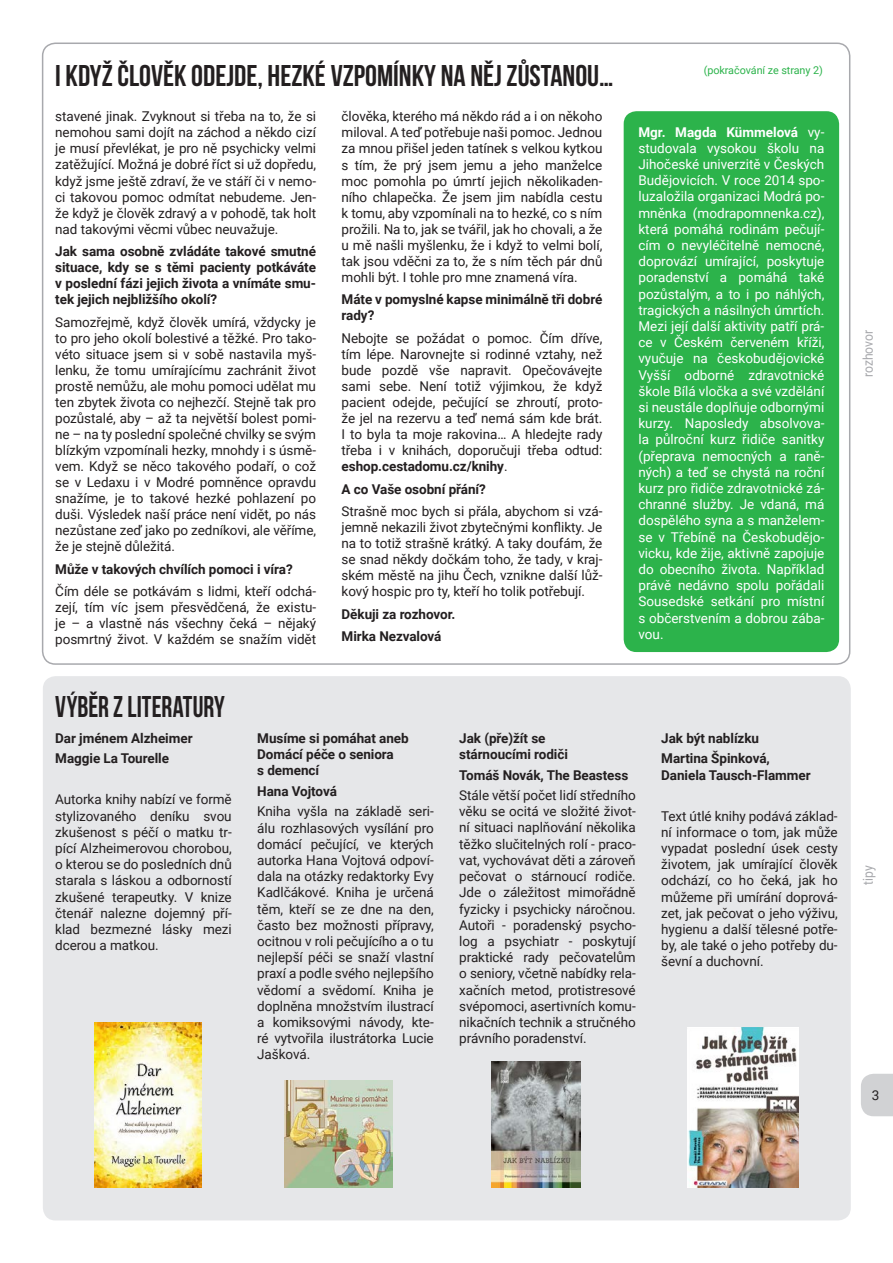
<style>
.page{position:relative;width:893px;height:1263px;background:#fff}
.page>*{position:absolute;margin:0;border:0;box-sizing:border-box;transform-origin:0 0}
.t1{font:700 30px "Bebas Neue";color:#231f20}
.t2{font:700 30px "Bebas Neue";color:#231f20;scale:.9 1}
.t3{font:13.5px/16.2px "Roboto";letter-spacing:-.005em;color:#231f20;text-align:justify}
.t4{font:13.5px/16.2px "Roboto";color:#fff;text-align:justify}
.t5{font:700 13.5px/16px "Roboto";letter-spacing:-.005em;color:#231f20}
.t6{font:13.5px "Roboto";letter-spacing:-.005em;color:#a8a9ad;scale:.9 1}
.t7{font:10.8px "Roboto";letter-spacing:-.005em;color:#2cb34b}
.s1{font-weight:700}
</style>
<div class="page">
<svg style="left:861px;top:1074px;width:32px;height:42px"></svg>
<div style="left:624px;top:111px;width:215px;height:541px;background:#2cb34b;border-radius:13px"></div>
<div style="left:43px;top:676px;width:808px;height:544px;background:#e6e7e9;border-radius:13px"></div>
<img style="left:285px;top:1080px;width:107px;height:108px">
<img style="left:95px;top:1023px;width:107px;height:165px">
<img style="left:688px;top:1028px;width:110px;height:160px">
<img style="left:491px;top:1061px;width:90px;height:127px">
<p class="t1" style="left:55px;top:59px;width:560px">I KDYŽ ČLOVĚK ODEJDE, HEZKÉ VZPOMÍNKY NA NĚJ ZŮSTANOU…</p>
<p class="t3" style="left:55px;top:108px;width:262px">stavené jinak. Zvyknout si třeba na to, že si nemohou sami dojít na záchod a někdo cizí je musí převlékat, je pro ně psychicky velmi zatěžující. Možná je dobré říct si už dopředu, když jsme ještě zdraví, že ve stáří či v nemo&shy;ci takovou pomoc odmítat nebudeme. Jen&shy;že když je člověk zdravý a v pohodě, tak holt nad takovými věcmi vůbec neuvažuje.</p>
<p class="t5" style="left:55px;top:243px;width:262px;text-align:justify">Jak sama osobně zvládáte takové smutné situace, kdy se s těmi pacienty potkáváte v poslední fázi jejich života a vnímáte smu&shy;tek jejich nejbližšího okolí?</p>
<p class="t3" style="left:55px;top:313px;width:262px">Samozřejmě, když člověk umírá, vždycky je to pro jeho okolí bolestivé a těžké. Pro tako&shy;véto situace jsem si v sobě nastavila myš&shy;lenku, že tomu umírajícímu zachránit život prostě nemůžu, ale mohu pomoci udělat mu ten zbytek života co nejhezčí. Stejně tak pro pozůstalé, aby – až ta největší bolest pomi&shy;ne – na ty poslední společné chvilky se svým blízkým vzpomínali hezky, mnohdy i s úsmě&shy;vem. Když se něco takového podaří, o což se v Ledaxu i v Modré pomněnce opravdu snažíme, je to takové hezké pohlazení po duši. Výsledek naší práce není vidět, po nás nezůstane zeď jako po zedníkovi, ale věříme, že je stejně důležitá.</p>
<p class="t5" style="left:55px;top:560px;width:239px">Může v takových chvílích pomoci i víra?</p>
<p class="t3" style="left:55px;top:583px;width:262px">Čím déle se potkávám s lidmi, kteří odchá&shy;zejí, tím víc jsem přesvědčená, že existu&shy;je – a vlastně nás všechny čeká – nějaký posmrtný život. V každém se snažím vidět</p>
<p class="t3" style="left:342px;top:108px;width:262px">člověka, kterého má někdo rád a i on někoho miloval. A teď potřebuje naši pomoc. Jednou za mnou přišel jeden tatínek s velkou kytkou s tím, že prý jsem jemu a jeho manželce moc pomohla po úmrtí jejich několikaden&shy;ního chlapečka. Že jsem jim nabídla cestu k tomu, aby vzpomínali na to hezké, co s ním prožili. Na to, jak se tvářil, jak ho chovali, a že u mě našli myšlenku, že i když to velmi bolí, tak jsou vděčni za to, že s ním těch pár dnů mohli být. I tohle pro mne znamená víra.</p>
<p class="t5" style="left:342px;top:291px;width:262px">Máte v pomyslné kapse minimálně tři dobré rady?</p>
<p class="t3" style="left:342px;top:329px;width:262px">Nebojte se požádat o pomoc. Čím dříve, tím lépe. Narovnejte si rodinné vztahy, než bude pozdě vše napravit. Opečovávejte sami sebe. Není totiž výjimkou, že když pacient odejde, pečující se zhroutí, proto&shy;že jel na rezervu a teď nemá sám kde brát.<br>I to byla ta moje rakovina… A hledejte rady třeba i v knihách, doporučuji třeba odtud: <span class="s1">eshop.cestadomu.cz/knihy</span>.</p>
<p class="t5" style="left:342px;top:480px;width:146px">A co Vaše osobní přání?</p>
<p class="t3" style="left:342px;top:503px;width:262px">Strašně moc bych si přála, abychom si vzá&shy;jemně nekazili život zbytečnými konflikty. Je na to totiž strašně krátký. A taky doufám, že se snad někdy dočkám toho, že tady, v kraj&shy;ském městě na jihu Čech, vznikne další lůž&shy;kový hospic pro ty, kteří ho tolik potřebují.</p>
<p class="t5" style="left:342px;top:605px;width:115px">Děkuji za rozhovor.</p>
<p class="t5" style="left:342px;top:628px;width:101px">Mirka Nezvalová</p>
<p class="t2" style="left:55px;top:690px;width:190px">VÝBĚR Z LITERATURY</p>
<p class="t7" style="left:704px;top:63px;width:121px">(pokračování ze strany 2)</p>
<p class="t4" style="left:638px;top:123px;width:187px"><span class="s1">Mgr. Magda Kümmelová</span> vy&shy;studovala vysokou školu na Jihočeské univerzitě v Českých Budějovicích. V roce 2014 spo&shy;luzaložila organizaci Modrá po&shy;mněnka (modrapomnenka.cz), která pomáhá rodinám pečují&shy;cím o nevyléčitelně nemocné, doprovází umírající, poskytuje poradenství a pomáhá také pozůstalým, a to i po náhlých, tragických a násilných úmrtích.<br>Mezi její další aktivity patří prá&shy;ce v Českém červeném kříži, vyučuje na českobudějovické Vyšší odborné zdravotnické škole Bílá vločka a své vzdělání si neustále doplňuje odbornými kurzy. Naposledy absolvova&shy;la půlroční kurz řidiče sanitky (přeprava nemocných a raně&shy;ných) a teď se chystá na roční kurz pro řidiče zdravotnické zá&shy;chranné služby. Je vdaná, má dospělého syna a s manželem&shy;se v Třebíně na Českobudějo&shy;vicku, kde žije, aktivně zapojuje do obecního života. Například právě nedávno spolu pořádali Sousedské setkání pro místní s občerstvením a dobrou zába&shy;vou.</p>
<p class="t5" style="left:55px;top:730px;width:139px">Dar jménem Alzheimer</p>
<p class="t5" style="left:55px;top:750px;width:115px">Maggie La Tourelle</p>
<p class="t3" style="left:55px;top:791px;width:178px">Autorka knihy nabízí ve formě stylizovaného deníku svou zkušenost s péčí o matku tr&shy;pící Alzheimerovou chorobou, o kterou se do posledních dnů starala s láskou a odborností zkušené terapeutky. V knize čtenář nalezne dojemný pří&shy;klad bezmezné lásky mezi dcerou a matkou.</p>
<p class="t5" style="left:257px;top:730px;width:153px">Musíme si pomáhat aneb<br>Domácí péče o seniora<br>s demencí</p>
<p class="t5" style="left:257px;top:782px;width:81px">Hana Vojtová</p>
<p class="t3" style="left:257px;top:803px;width:178px">Kniha vyšla na základě seri&shy;álu rozhlasových vysílání pro domácí pečující, ve kterých autorka Hana Vojtová odpoví&shy;dala na otázky redaktorky Evy Kadlčákové. Kniha je určená těm, kteří se ze dne na den, často bez možnosti přípravy, ocitnou v roli pečujícího a o tu nejlepší péči se snaží vlastní praxí a podle svého nejlepšího vědomí a svědomí. Kniha je doplněna množstvím ilustrací a komiksovými návody, kte&shy;ré vytvořila ilustrátorka Lucie Jašková.</p>
<p class="t5" style="left:459px;top:729px;width:110px">Jak (pře)žít se stárnoucími rodiči</p>
<p class="t5" style="left:459px;top:766px;width:171px">Tomáš Novák, The Beastess</p>
<p class="t3" style="left:459px;top:787px;width:178px">Stále větší počet lidí středního věku se ocitá ve složité život&shy;ní situaci naplňování několika těžko slučitelných rolí - praco&shy;vat, vychovávat děti a zároveň pečovat o stárnoucí rodiče.<br>Jde o záležitost mimořádně fyzicky i psychicky náročnou.<br>Autoři - poradenský psycho&shy;log a psychiatr - poskytují praktické rady pečovatelům o seniory, včetně nabídky rela&shy;xačních metod, protistresové svépomoci, asertivních komu&shy;nikačních technik a stručného právního poradenství.</p>
<p class="t5" style="left:661px;top:730px;width:99px">Jak být nablízku</p>
<p class="t5" style="left:661px;top:750px;width:151px">Martina Špinková,<br>Daniela Tausch-Flammer</p>
<p class="t3" style="left:661px;top:807px;width:178px">Text útlé knihy podává základ&shy;ní informace o tom, jak může vypadat poslední úsek cesty životem, jak umírající člověk odchází, co ho čeká, jak ho můžeme při umírání doprová&shy;zet, jak pečovat o jeho výživu, hygienu a další tělesné potře&shy;by, ale také o jeho potřeby du&shy;ševní a duchovní.</p>
<p class="t6" style="left:859px;top:377px;width:54px;rotate:-90deg">rozhovor</p>
<p class="t6" style="left:859px;top:885px;width:23px;rotate:-90deg">tipy</p>
<p class="t3" style="left:872px;top:1087px;width:9px">3</p>
</div>
